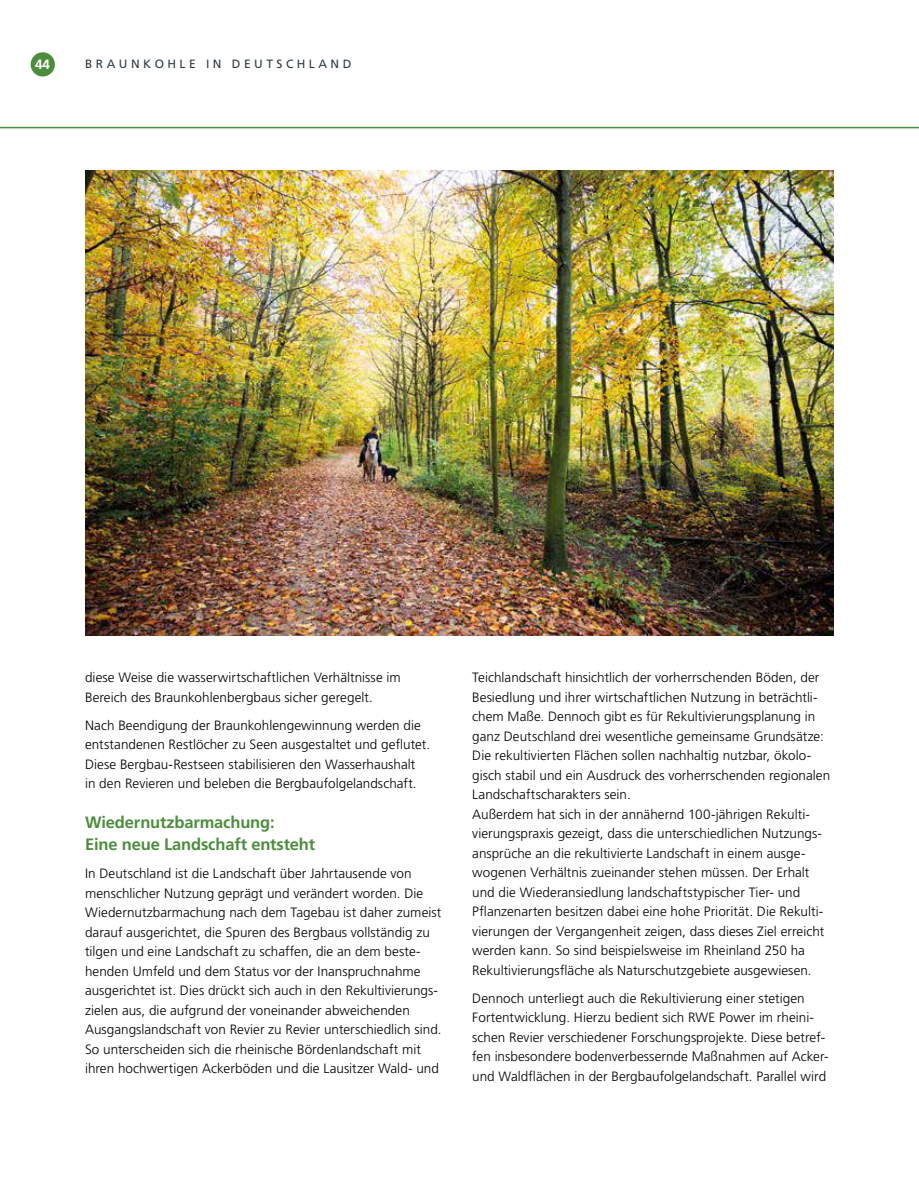
<style>
.page{position:relative;width:919px;height:1191px;background:#fff}
.page>*{position:absolute;margin:0;border:0;box-sizing:border-box;transform-origin:0 0}
.t1{font:700 16.5px/22.5px "Frutiger LT Std";letter-spacing:-.01em;color:#4d8d3e}
.t2{font:300 13.5px/19.5px "Frutiger LT Std";letter-spacing:.005em;color:#000}
.t3{font:700 13.5px "Frutiger LT Std";color:#fff}
.t4{font:12px "Frutiger LT Std";letter-spacing:.29em;color:#303b42}
</style>
<div class="page">
<img style="left:85px;top:170px;width:748px;height:466px">
<hr style="left:0;top:127px;width:918px;height:1px;background:#4d8d3e">
<div style="left:31px;top:52px;width:24px;height:24px;background:#4d8d3e;border-radius:50%"></div>
<p class="t3" style="left:35px;top:59px;width:17px">44</p>
<p class="t4" style="left:85px;top:59px;width:268px">BRAUNKOHLE IN DEUTSCHLAND</p>
<p class="t2" style="left:85px;top:668px;width:317px">diese Weise die wasserwirtschaftlichen Verhältnisse im<br>Bereich des Braunkohlenbergbaus sicher geregelt.</p>
<p class="t2" style="left:85px;top:715px;width:346px">Nach Beendigung der Braunkohlengewinnung werden die entstandenen Restlöcher zu Seen ausgestaltet und geflutet.<br>Diese Bergbau-Restseen stabilisieren den Wasserhaushalt<br>in den Revieren und beleben die Bergbaufolgelandschaft.</p>
<p class="t1" style="left:85px;top:812px;width:232px">Wiedernutzbarmachung:<br>Eine neue Landschaft entsteht</p>
<p class="t2" style="left:85px;top:864px;width:358px">In Deutschland ist die Landschaft über Jahrtausende von menschlicher Nutzung geprägt und verändert worden. Die Wiedernutzbarmachung nach dem Tagebau ist daher zumeist darauf ausgerichtet, die Spuren des Bergbaus vollständig zu tilgen und eine Landschaft zu schaffen, die an dem beste&shy;henden Umfeld und dem Status vor der Inanspruchnahme ausgerichtet ist. Dies drückt sich auch in den Rekultivierungs&shy;zielen aus, die aufgrund der voneinander abweichenden Ausgangslandschaft von Revier zu Revier unterschiedlich sind.<br>So unterscheiden sich die rheinische Bördenlandschaft mit ihren hochwertigen Ackerböden und die Lausitzer Wald- und</p>
<p class="t2" style="left:472px;top:668px;width:359px">Teichlandschaft hinsichtlich der vorherrschenden Böden, der Besiedlung und ihrer wirtschaftlichen Nutzung in beträchtli&shy;chem Maße. Dennoch gibt es für Rekultivierungsplanung in ganz Deutschland drei wesentliche gemeinsame Grundsätze:<br>Die rekultivierten Flächen sollen nachhaltig nutzbar, ökolo&shy;gisch stabil und ein Ausdruck des vorherrschenden regionalen Landschaftscharakters sein.<br>Außerdem hat sich in der annähernd 100-jährigen Rekulti&shy;vierungspraxis gezeigt, dass die unterschiedlichen Nutzungs&shy;ansprüche an die rekultivierte Landschaft in einem ausge&shy;wogenen Verhältnis zueinander stehen müssen. Der Erhalt und die Wiederansiedlung landschaftstypischer Tier- und Pflanzenarten besitzen dabei eine hohe Priorität. Die Rekulti&shy;vierungen der Vergangenheit zeigen, dass dieses Ziel erreicht werden kann. So sind beispielsweise im Rheinland 250 ha Rekultivierungsfläche als Naturschutzgebiete ausgewiesen.</p>
<p class="t2" style="left:472px;top:988px;width:358px">Dennoch unterliegt auch die Rekultivierung einer stetigen Fortentwicklung. Hierzu bedient sich RWE Power im rheini&shy;schen Revier verschiedener Forschungsprojekte. Diese betref&shy;fen insbesondere bodenverbessernde Maßnahmen auf Acker&shy;und Waldflächen in der Bergbaufolgelandschaft. Parallel wird</p>
</div>
